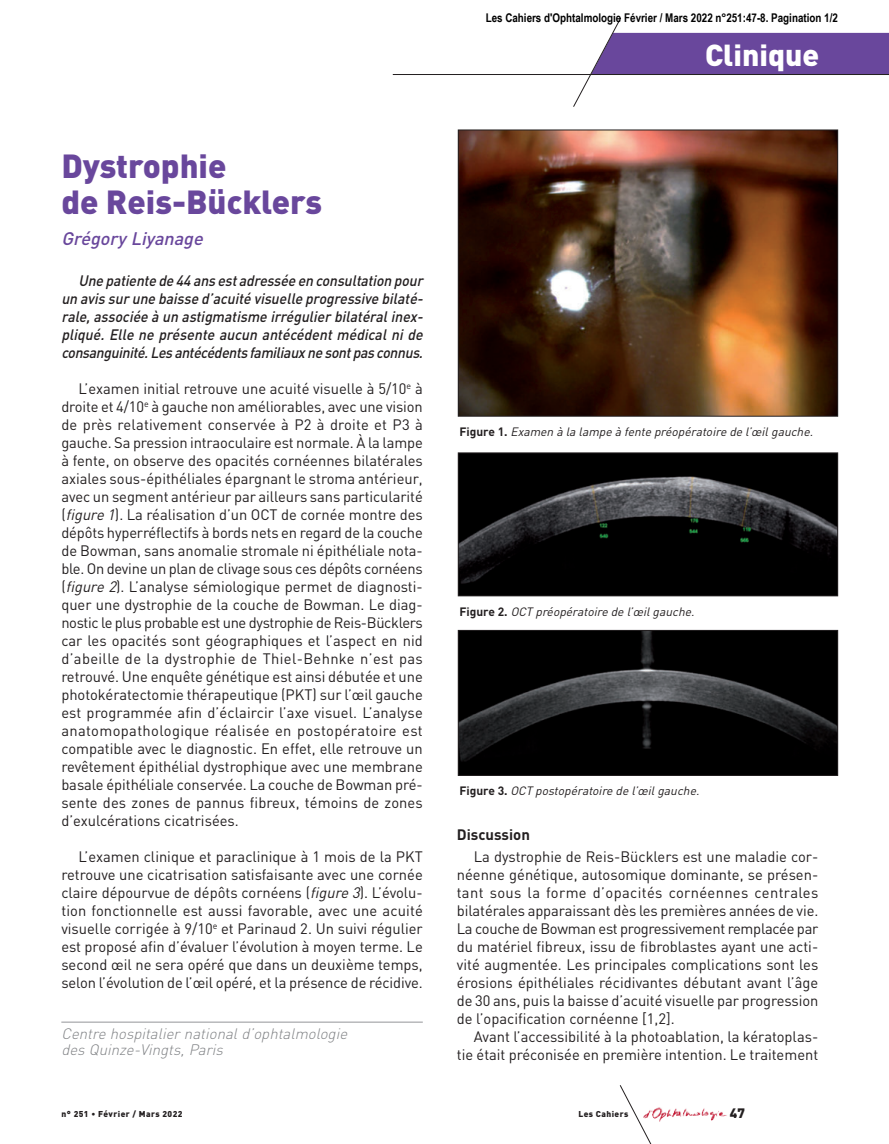
<style>
.page{position:relative;width:889px;height:1144px;background:#fff}
.page>*{position:absolute;margin:0;border:0;box-sizing:border-box;transform-origin:0 0}
.t1{font:900 33px/36px "DIN";color:#69479c}
.t2{font:900 30px "DIN";color:#fff}
.t3{font:italic 500 18px "DIN";color:#69479c}
.t4{font:15px/18px "DIN";color:#231f20;text-align:justify}
.t5{font:italic 500 15px/18px "DIN";color:#231f20;text-align:justify;scale:.93 1}
.t6{font:italic 300 15px/16.5px "DIN";color:#808285}
.t7{font:700 15px "DIN";color:#231f20}
.t8{font:900 13.5px "DIN";color:#231f20}
.t9{font:italic 12px "DIN";color:#231f20}
.t10{font:700 12px "Arial Narrow";color:#000}
.t11{font:900 8.4px "DIN";letter-spacing:.05em;color:#231f20}
.s1{font-style:italic}
.s2{font-weight:700;font-style:normal}
</style>
<div class="page">
<img style="left:665px;top:1108px;width:62px;height:13px">
<svg style="left:620px;top:1085px;width:45px;height:59px"></svg>
<hr style="left:393px;top:74px;width:496px;height:1px;background:#231f20">
<svg style="left:573px;top:18px;width:316px;height:89px"></svg>
<hr style="left:61px;top:1022px;width:362px;height:1px;background:#939598">
<img style="left:460px;top:132px;width:376px;height:283px">
<div style="left:458px;top:130px;width:380px;height:287px;border:1px solid #231f20"></div>
<img style="left:460px;top:454px;width:376px;height:140px">
<div style="left:458px;top:452px;width:380px;height:144px;border:1px solid #231f20"></div>
<img style="left:460px;top:632px;width:376px;height:142px">
<div style="left:458px;top:630px;width:380px;height:146px;border:1px solid #231f20"></div>
<p class="t10" style="left:486px;top:8px;width:354px">Les Cahiers d'Ophtalmologie Février / Mars 2022 n°251:47-8. Pagination 1/2</p>
<h2 class="t2" style="left:705px;top:42px;width:116px">Clinique</h2>
<h1 class="t1" style="left:61px;top:150px;width:262px">Dystrophie<br>de Reis-Bücklers</h1>
<p class="t3" style="left:61px;top:229px;width:147px">Grégory Liyanage</p>
<p class="t5" style="left:61px;top:271px;width:394px;text-indent:17px">Une patiente de 44 ans estadressée en consultation pour un avis surune baisse d’acuité visuelle progressive bilaté&shy;rale,associée à un astigmatisme irrégulierbilatéralinex&shy;pliqué. Elle ne présente aucun antécédent médical ni de consanguinité.Lesantécédentsfamiliauxne sontpasconnus.</p>
<p class="t4" style="left:61px;top:380px;width:363px;text-indent:17px">L’examen initial retrouve une acuité visuelle à 5/10<sup>e</sup> à droite et 4/10<sup>e</sup> à gauche non améliorables, avec une vision de près relativement conservée à P2 à droite et P3 à gauche. Sa pression intraoculaire est normale. À la lampe à fente, on observe des opacités cornéennes bilatérales axiales sous-épithéliales épargnant le stroma antérieur, avec un segment antérieur par ailleurs sans particularité (<span class="s1">figure 1</span>). La réalisation d’un OCT de cornée montre des dépôts hyperréflectifs à bords nets en regard de la couche de Bowman, sans anomalie stromale ni épithéliale nota&shy;ble. On devine un plan de clivage sous ces dépôts cornéens (<span class="s1">figure 2</span>). L’analyse sémiologique permet de diagnosti&shy;quer une dystrophie de la couche de Bowman. Le diag&shy;nostic le plus probable est une dystrophie de Reis-Bücklers car les opacités sont géographiques et l’aspect en nid d’abeille de la dystrophie de Thiel-Behnke n’est pas retrouvé. Une enquête génétique est ainsi débutée et une photokératectomie thérapeutique (PKT) sur l’œil gauche est programmée afin d’éclaircir l’axe visuel. L’analyse anatomopathologique réalisée en postopératoire est compatible avec le diagnostic. En effet, elle retrouve un revêtement épithélial dystrophique avec une membrane basale épithéliale conservée. La couche de Bowman pré&shy;sente des zones de pannus fibreux, témoins de zones d’exulcérations cicatrisées.</p>
<p class="t4" style="left:61px;top:848px;width:363px;text-indent:17px">L’examen clinique et paraclinique à 1 mois de la PKT retrouve une cicatrisation satisfaisante avec une cornée claire dépourvue de dépôts cornéens (<span class="s1">figure 3</span>). L’évolu&shy;tion fonctionnelle est aussi favorable, avec une acuité visuelle corrigée à 9/10<sup>e</sup> et Parinaud 2. Un suivi régulier est proposé afin d’évaluer l’évolution à moyen terme. Le second œil ne sera opéré que dans un deuxième temps, selon l’évolution de l’œil opéré, et la présence de récidive.</p>
<p class="t6" style="left:61px;top:1027px;width:290px">Centre hospitalier national d’ophtalmologie des Quinze-Vingts, Paris</p>
<p class="t9" style="left:459px;top:425px;width:358px"><span class="s2">F i g u re 1 .</span> Examen à la lampe à fente préopératoire de l’œilgauche.</p>
<p class="t9" style="left:459px;top:605px;width:239px"><span class="s2">F i g u re 2 .</span> OCT préopératoire de l’œilgauche.</p>
<p class="t9" style="left:459px;top:784px;width:244px"><span class="s2">F i g u re 3 .</span> OCT postopératoire de l’œilgauche.</p>
<p class="t7" style="left:457px;top:825px;width:75px">Discussion</p>
<p class="t4" style="left:457px;top:848px;width:363px;text-indent:17px">La dystrophie de Reis-Bücklers est une maladie cor&shy;néen ne génétique, autosomique dominante, se présen&shy;tant sous la forme d’opacités cornéennes centrales bilatérales apparaissant dès les premières années de vie.<br>La couche de Bowman est progressivement remplacée par du matériel fibreux, issu de fibroblastes ayant une acti&shy;vité augmentée. Les principales complications sont les érosions épithéliales récidivantes débutant avant l’âge de 30 ans, puis la baisse d’acuité visuelle par progression de l’opacification cornéenne [1,2].</p>
<p class="t4" style="left:457px;top:1028px;width:363px;text-align:right">Avant l’accessibilité à la photoablation, la kératoplas&shy;tie était préconisée en première intention. Le traitement</p>
<p class="t11" style="left:62px;top:1111px;width:123px">n° 251 • Février / Mars 2022</p>
<p class="t11" style="left:578px;top:1111px;width:51px">Les Cahiers</p>
<p class="t8" style="left:730px;top:1107px;width:17px">47</p>
</div>
